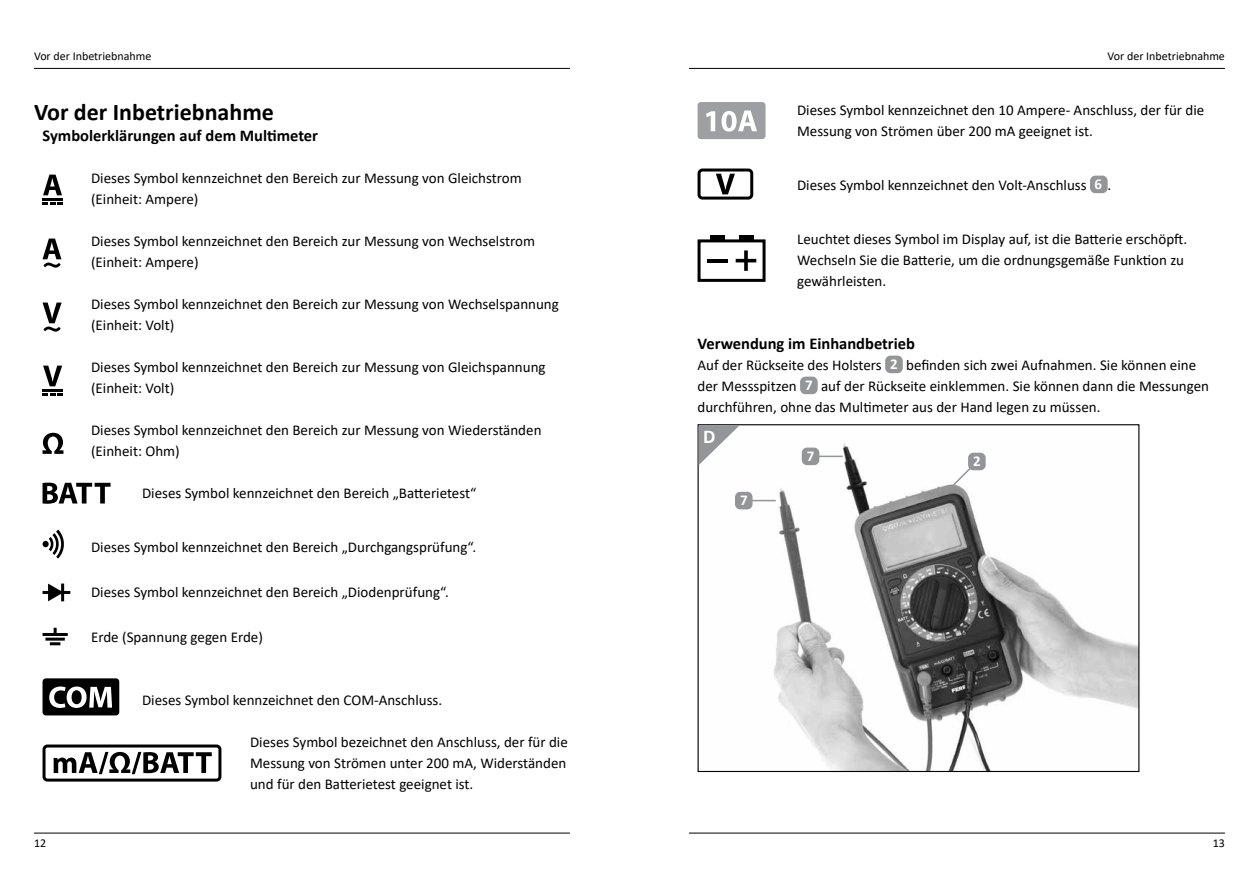
<style>
.page{position:relative;width:1259px;height:893px;background:#fff}
.page>*{position:absolute;margin:0;border:0;box-sizing:border-box;transform-origin:0 0}
.t1{font:700 24px "Calibri";color:#000}
.t2{font:700 19.5px "Calibri";color:#fff}
.t3{font:700 16.5px "Calibri";color:#000}
.t4{font:15px/21px "Calibri";color:#000}
.t5{font:700 15px "Calibri";color:#fff}
.t6{font:12px "Calibri";color:#000}
.s1{font-weight:700;color:#fff}
</style>
<div class="page">
<hr style="left:34px;top:833px;width:536px;height:1px;background:#000">
<hr style="left:34px;top:68px;width:536px;height:1px;background:#000">
<hr style="left:689px;top:833px;width:536px;height:1px;background:#000">
<hr style="left:689px;top:68px;width:536px;height:1px;background:#000">
<hr style="left:43px;top:198px;width:20px;height:2px;background:#000">
<svg style="left:43px;top:202px;width:20px;height:2px"></svg>
<svg style="left:43px;top:175px;width:19px;height:20px"></svg>
<svg style="left:43px;top:239px;width:18px;height:29px"></svg>
<svg style="left:43px;top:303px;width:19px;height:29px"></svg>
<hr style="left:43px;top:389px;width:20px;height:2px;background:#000">
<svg style="left:43px;top:393px;width:20px;height:2px"></svg>
<svg style="left:43px;top:366px;width:19px;height:20px"></svg>
<svg style="left:43px;top:433px;width:20px;height:21px"></svg>
<svg style="left:43px;top:483px;width:68px;height:21px"></svg>
<svg style="left:42px;top:530px;width:22px;height:29px"></svg>
<svg style="left:48px;top:584px;width:13px;height:17px"></svg>
<hr style="left:43px;top:591px;width:27px;height:3px;background:#000">
<hr style="left:61px;top:584px;width:3px;height:17px;background:#000">
<hr style="left:43px;top:633px;width:25px;height:3px;background:#000">
<svg style="left:54px;top:628px;width:3px;height:5px"></svg>
<hr style="left:45px;top:638px;width:20px;height:3px;background:#000">
<svg style="left:50px;top:642px;width:10px;height:3px"></svg>
<div style="left:43px;top:678px;width:76px;height:37px;background:#000;border-radius:3px"></div>
<svg style="left:49px;top:686px;width:63px;height:22px"></svg>
<div style="left:43px;top:744px;width:178px;height:38px;border:3px solid #000;border-radius:3px"></div>
<svg style="left:54px;top:752px;width:158px;height:22px"></svg>
<div style="left:697px;top:102px;width:68px;height:37px;background:#9d9fa2;border-radius:3px"></div>
<svg style="left:706px;top:111px;width:51px;height:21px"></svg>
<div style="left:697px;top:169px;width:56px;height:31px;border:3px solid #000;border-radius:3px"></div>
<svg style="left:716px;top:174px;width:19px;height:20px"></svg>
<div style="left:1090px;top:176px;width:17px;height:17px;background:#939598;border-radius:5px"></div>
<div style="left:697px;top:239px;width:68px;height:43px;border:3px solid #000"></div>
<div style="left:739px;top:235px;width:14px;height:6px;background:#000"></div>
<div style="left:710px;top:235px;width:14px;height:6px;background:#000"></div>
<hr style="left:707px;top:259px;width:20px;height:3px;background:#000">
<svg style="left:735px;top:250px;width:21px;height:21px"></svg>
<div style="left:885px;top:356px;width:17px;height:17px;background:#939598;border-radius:5px"></div>
<div style="left:800px;top:377px;width:17px;height:17px;background:#939598;border-radius:5px"></div>
<img style="left:735px;top:443px;width:402px;height:327px">
<svg style="left:698px;top:425px;width:41px;height:40px"></svg>
<div style="left:735px;top:492px;width:17px;height:17px;background:#939598;border-radius:5px"></div>
<svg style="left:752px;top:500px;width:24px;height:1px"></svg>
<div style="left:801px;top:448px;width:18px;height:17px;background:#939598;border-radius:5px"></div>
<svg style="left:819px;top:456px;width:23px;height:1px"></svg>
<div style="left:968px;top:453px;width:17px;height:17px;background:#939598;border-radius:5px"></div>
<svg style="left:949px;top:466px;width:23px;height:23px"></svg>
<p class="t6" style="left:34px;top:48px;width:119px">Vor der Inbetriebnahme</p>
<p class="t6" style="left:1107px;top:48px;width:119px">Vor der Inbetriebnahme</p>
<h1 class="t1" style="left:34px;top:95px;width:241px">Vor der Inbetriebnahme</h1>
<p class="t3" style="left:43px;top:124px;width:277px">Symbolerklärungen auf dem Multimeter</p>
<p class="t4" style="left:91px;top:167px;width:432px">Dieses Symbol kennzeichnet den Bereich zur Messung von Gleichstrom (Einheit: Ampere)</p>
<p class="t4" style="left:91px;top:230px;width:445px">Dieses Symbol kennzeichnet den Bereich zur Messung von Wechselstrom (Einheit: Ampere)</p>
<p class="t4" style="left:91px;top:293px;width:469px">Dieses Symbol kennzeichnet den Bereich zur Messung von Wechselspannung (Einheit: Volt)</p>
<p class="t4" style="left:91px;top:356px;width:456px">Dieses Symbol kennzeichnet den Bereich zur Messung von Gleichspannung (Einheit: Volt)</p>
<p class="t4" style="left:91px;top:419px;width:452px">Dieses Symbol kennzeichnet den Bereich zur Messung von Wiederständen (Einheit: Ohm)</p>
<p class="t4" style="left:142px;top:482px;width:336px">Dieses Symbol kennzeichnet den Bereich „Batterietest“</p>
<p class="t4" style="left:91px;top:536px;width:387px">Dieses Symbol kennzeichnet den Bereich „Durchgangsprüfung“.</p>
<p class="t4" style="left:91px;top:581px;width:359px">Dieses Symbol kennzeichnet den Bereich „Diodenprüfung“.</p>
<p class="t4" style="left:91px;top:626px;width:173px">Erde (Spannung gegen Erde)</p>
<p class="t4" style="left:142px;top:689px;width:302px">Dieses Symbol kennzeichnet den COM-Anschluss.</p>
<p class="t4" style="left:250px;top:731px;width:319px;text-align:justify">Dieses Symbol bezeichnet den Anschluss, der für die Messung von Strömen unter 200 mA, Widerständen und für den Batterietest geeignet ist.</p>
<p class="t4" style="left:797px;top:99px;width:409px">Dieses Symbol kennzeichnet den 10 Ampere- Anschluss, der für die<br>Messung von Strömen über 200 mA geeignet ist.</p>
<p class="t4" style="left:797px;top:174px;width:316px">Dieses Symbol kennzeichnet den Volt-Anschluss <span class="s1">6</span> .</p>
<p class="t4" style="left:797px;top:228px;width:391px">Leuchtet dieses Symbol im Display auf, ist die Batterie erschöpft.<br>Wechseln Sie die Batterie, um die ordnungsgemäße Funktion zu gewährleisten.</p>
<p class="t3" style="left:697px;top:332px;width:219px">Verwendung im Einhandbetrieb</p>
<p class="t4" style="left:697px;top:354px;width:513px">Auf der Rückseite des Holsters <span class="s1">2</span> befinden sich zwei Aufnahmen. Sie können eine der Messspitzen <span class="s1">7</span> auf der Rückseite einklemmen. Sie können dann die Messungen durchführen, ohne das Multimeter aus der Hand legen zu müssen.</p>
<h2 class="t2" style="left:703px;top:423px;width:14px">D</h2>
<p class="t5" style="left:740px;top:490px;width:9px">7</p>
<p class="t5" style="left:807px;top:446px;width:9px">7</p>
<p class="t5" style="left:973px;top:451px;width:9px">2</p>
<p class="t6" style="left:34px;top:834px;width:14px">12</p>
<p class="t6" style="left:1212px;top:834px;width:14px">13</p>
</div>
